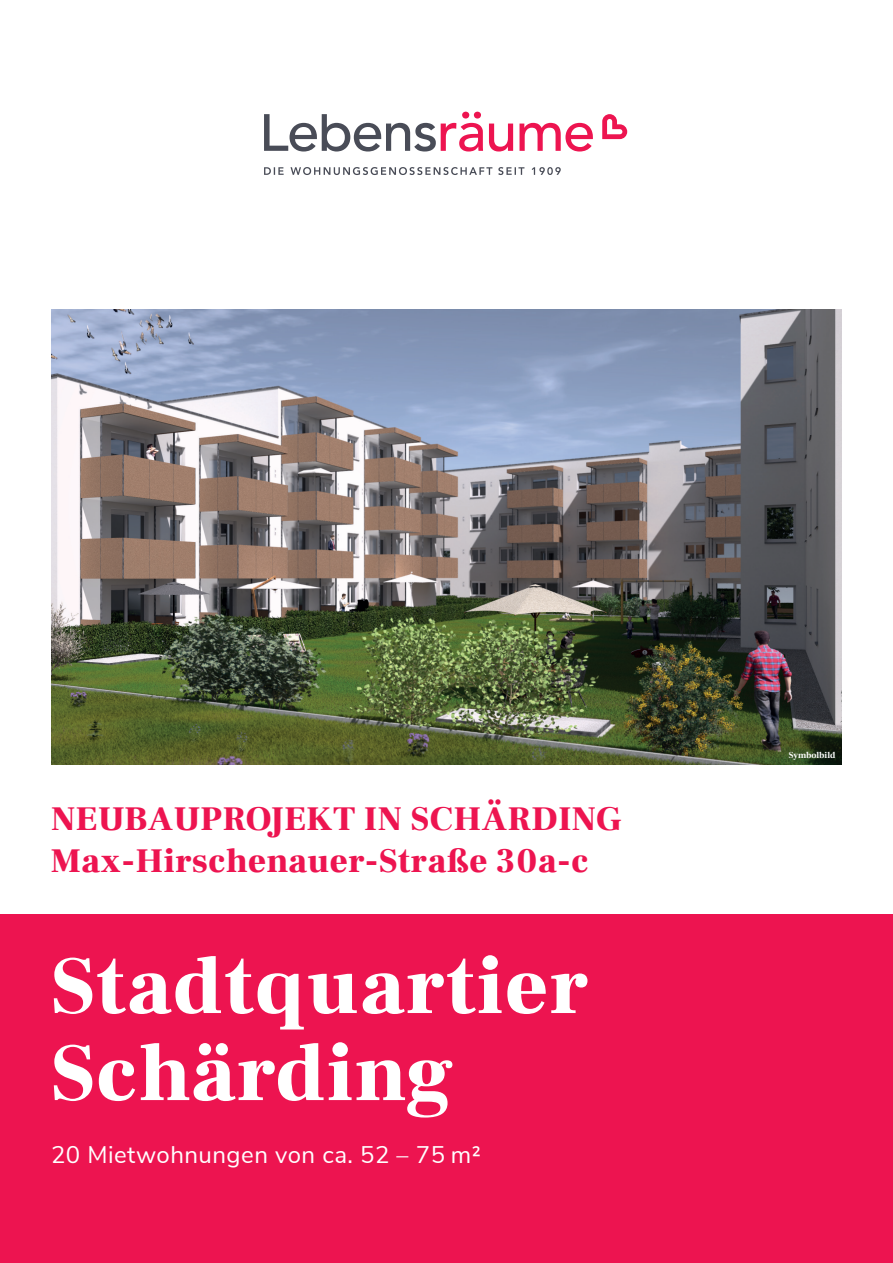
<style>
.page{position:relative;width:893px;height:1263px;background:#fff}
.page>*{position:absolute;margin:0;border:0;box-sizing:border-box;transform-origin:0 0}
.t1{font:900 82.5px/87px "Frank Ruhl Libre";letter-spacing:.02em;color:#fff}
.t2{font:900 34.5px/41.4px "Frank Ruhl Libre";letter-spacing:.02em;color:#ed1450}
.t3{font:24px "Nunito Sans";letter-spacing:.02em;color:#fff}
.t4{font:700 9px "Frank Ruhl Libre";color:#fff}
</style>
<div class="page">
<div style="left:0;top:914px;width:893px;height:349px;background:#ed1450"></div>
<svg style="left:602px;top:114px;width:25px;height:25px"></svg>
<svg style="left:264px;top:167px;width:297px;height:8px"></svg>
<svg style="left:264px;top:112px;width:329px;height:40px"></svg>
<img style="left:51px;top:309px;width:791px;height:455px">
<p class="t2" style="left:51px;top:799px;width:572px">NEUBAUPROJEKT IN SCHÄRDING<br>Max-Hirschenauer-Straße 30a-c</p>
<h1 class="t1" style="left:51px;top:945px;width:539px">Stadtquartier<br>Schärding</h1>
<p class="t3" style="left:51px;top:1137px;width:431px">20 Mietwohnungen von ca. 52 – 75 m²</p>
<p class="t4" style="left:789px;top:750px;width:48px">Symbolbild</p>
</div>
